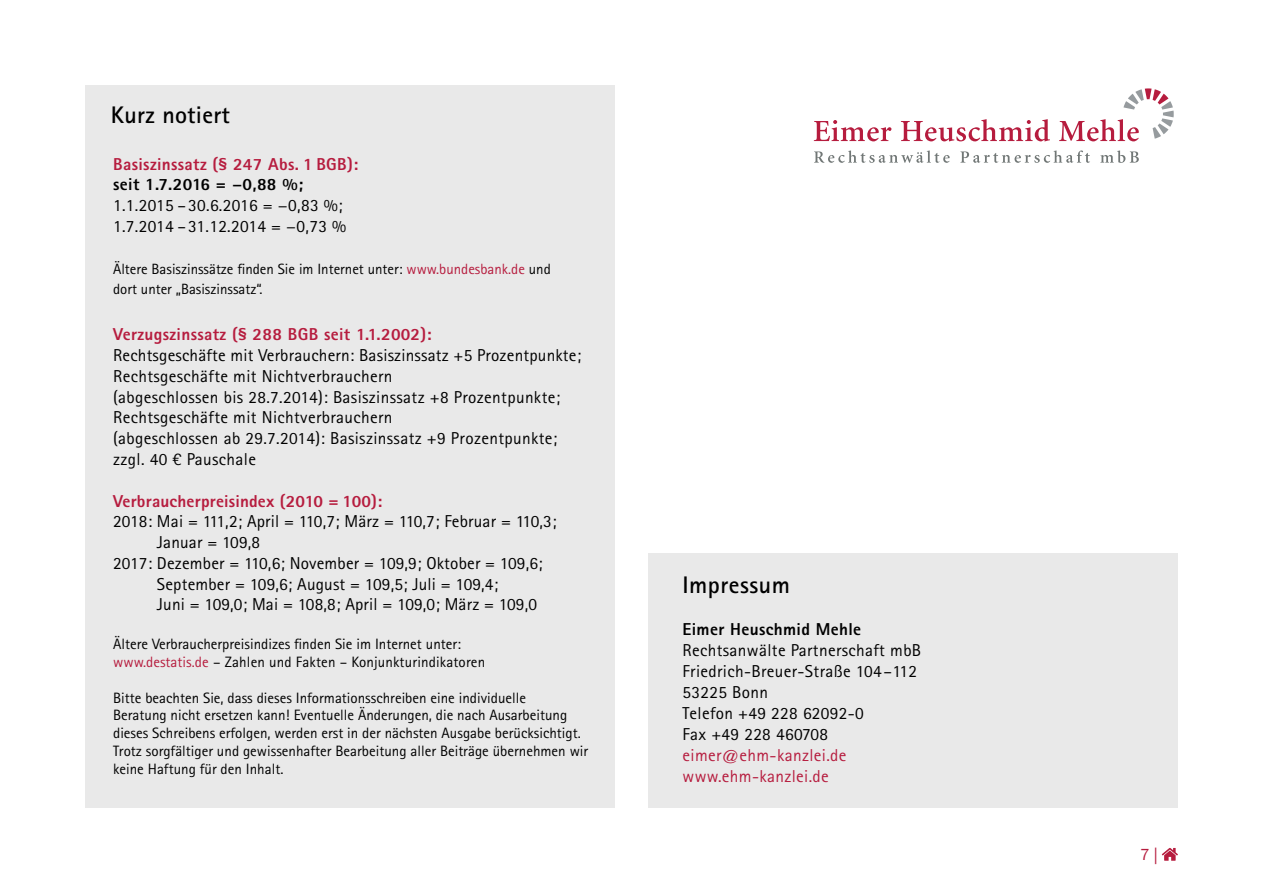
<style>
.page{position:relative;width:1263px;height:893px;background:#fff}
.page>*{position:absolute;margin:0;border:0;box-sizing:border-box;transform-origin:0 0}
.t1{font:700 24px "Rotis Sans Serif Std";letter-spacing:.01em;color:#000}
.t2{font:17.25px/20.9px "Rotis Sans Serif Std";letter-spacing:.02em;color:#000}
.t3{font:800 17.25px "Rotis Sans Serif Std";letter-spacing:.02em;color:#b61c3e}
.t4{font:800 17.25px "Rotis Sans Serif Std";letter-spacing:.02em;color:#000}
.t5{font:17.25px/21px "Rotis Sans Serif Std";letter-spacing:.02em;color:#b61c3e}
.t6{font:16.5px "Franklin Gothic";color:#b61c3e}
.t7{font:15px/17.9px "Rotis Sans Serif Std";color:#000}
.t8{font:14.85px/20.9px "Rotis Sans Serif Std";color:#000}
.s1{color:#b61c3e}
.s2{font-family:"Myriad Pro"}
</style>
<div class="page">
<svg style="left:1162px;top:848px;width:16px;height:13px"></svg>
<div style="left:85px;top:85px;width:529px;height:723px;background:#e9e9e9"></div>
<div style="left:648px;top:553px;width:530px;height:255px;background:#e9e9e9"></div>
<svg style="left:814px;top:120px;width:77px;height:21px"></svg>
<svg style="left:901px;top:119px;width:149px;height:22px"></svg>
<svg style="left:1059px;top:88px;width:115px;height:53px"></svg>
<svg style="left:814px;top:150px;width:136px;height:13px"></svg>
<svg style="left:960px;top:150px;width:130px;height:13px"></svg>
<svg style="left:1100px;top:150px;width:39px;height:13px"></svg>
<h1 class="t1" style="left:111px;top:100px;width:121px">Kurz notiert</h1>
<p class="t3" style="left:113px;top:153px;width:247px">Basiszinssatz (§ 247 Abs. 1 BGB):</p>
<p class="t4" style="left:113px;top:174px;width:191px">seit 1.7.2016 = −0,88 %;</p>
<p class="t2" style="left:113px;top:195px;width:235px">1.1.2015 –30.6.2016 = −0,83 %;<br>1.7.2014 –31.12.2014 = −0,73 %</p>
<p class="t8" style="left:113px;top:258px;width:439px">Ältere Basiszinssätze finden Sie im Internet unter: <span class="s1">www.bundesbank.de</span> und dort unter „Basiszinssatz“.</p>
<p class="t3" style="left:113px;top:323px;width:320px">Verzugszinssatz (§ 288 BGB seit 1.1.2002):</p>
<p class="t2" style="left:113px;top:345px;width:469px">Rechtsgeschäfte mit Verbrauchern: Basiszinssatz +5 Prozentpunkte; Rechtsgeschäfte mit Nichtverbrauchern<br>(abgeschlossen bis 28.7.2014): Basiszinssatz +8 Prozentpunkte; Rechtsgeschäfte mit Nichtverbrauchern<br>(abgeschlossen ab 29.7.2014): Basiszinssatz +9 Prozentpunkte; zzgl. 40 € Pauschale</p>
<p class="t3" style="left:113px;top:490px;width:271px">Verbraucherpreisindex (2010 = 100):</p>
<p class="t2" style="left:113px;top:511px;width:445px">2018: Mai = 111,2; April = 110,7; März = 110,7; Februar = 110,3;</p>
<p class="t2" style="left:157px;top:532px;width:105px">Januar = 109,8</p>
<p class="t2" style="left:113px;top:552px;width:431px">2017: Dezember = 110,6; November = 109,9; Oktober = 109,6;</p>
<p class="t2" style="left:157px;top:573px;width:343px">September = 109,6; August = 109,5; Juli = 109,4;</p>
<p class="t2" style="left:157px;top:594px;width:381px">Juni = 109,0; Mai = 108,8; April = 109,0; März = 109,0</p>
<p class="t7" style="left:113px;top:635px;width:374px">Ältere Verbraucherpreisindizes finden Sie im Internet unter: <span class="s1">www.destatis.de</span> – Zahlen und Fakten – Konjunkturindikatoren</p>
<p class="t7" style="left:113px;top:688px;width:477px">Bitte beachten Sie, dass dieses Informationsschreiben eine individuelle<br>Beratung nicht ersetzen kann! Eventuelle Änderungen, die nach Ausarbeitung dieses Schreibens erfolgen, werden erst in der nächsten Ausgabe berücksichtigt.<br>Trotz sorgfältiger und gewissenhafter Bearbeitung aller Beiträge übernehmen wir keine Haftung für den Inhalt.</p>
<h1 class="t1" style="left:682px;top:569px;width:109px">Impressum</h1>
<p class="t4" style="left:682px;top:618px;width:180px">Eimer Heuschmid Mehle</p>
<p class="t2" style="left:682px;top:639px;width:240px">Rechtsanwälte Partnerschaft mbB<br>Friedrich-Breuer-Straße 104–112<br>53225 Bonn<br>Telefon +49 228 62092-0<br>Fax +49 228 460708</p>
<p class="t5" style="left:682px;top:744px;width:166px">eimer@ehm-kanzlei.de www.ehm-kanzlei.de</p>
<p class="t6" style="left:1140px;top:845px;width:19px">7 <span class="s2">|</span></p>
</div>
